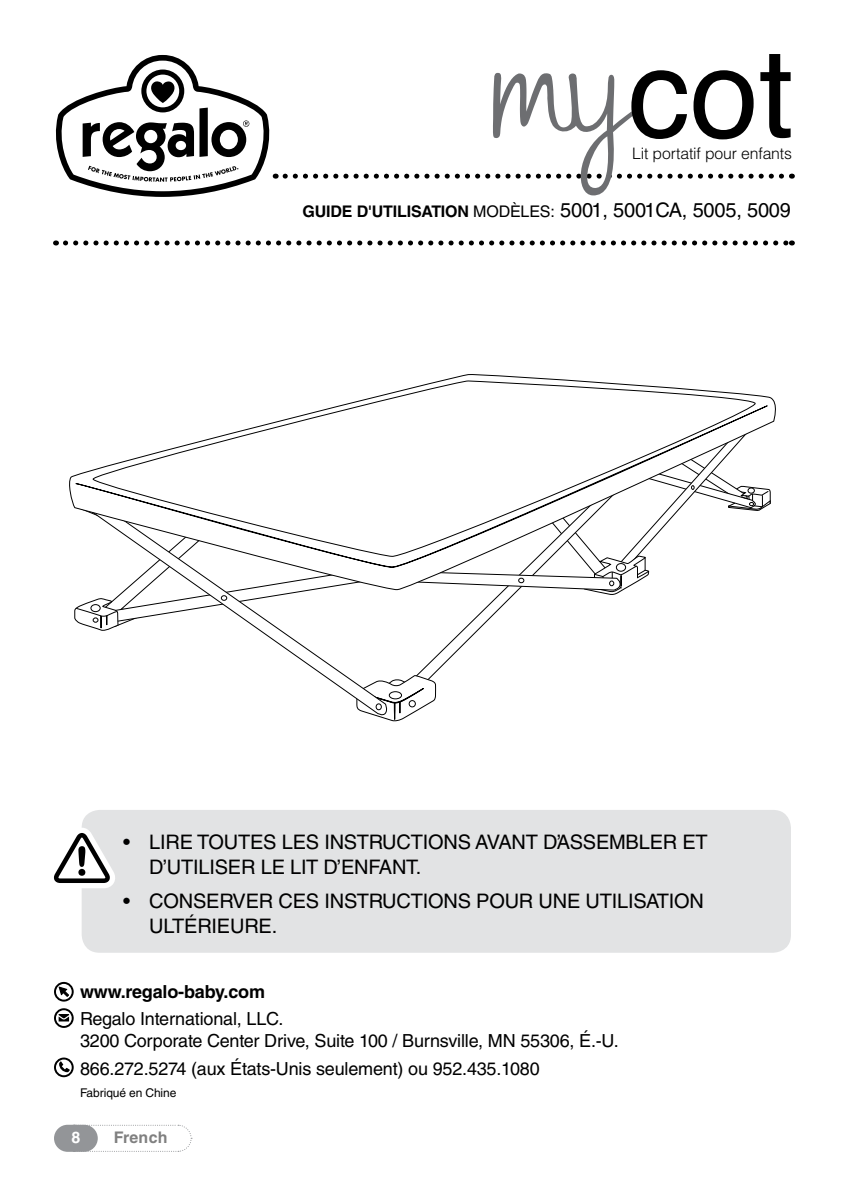
<style>
.page{position:relative;width:845px;height:1191px;background:#fff}
.page>*{position:absolute;margin:0;border:0;box-sizing:border-box;transform-origin:0 0}
.t1{font:20px/25px "Helvetica LT Std";letter-spacing:-.01em;color:#000}
.t2{font:18px/22px "Helvetica LT Std";letter-spacing:-.01em;color:#000}
.t3{font:700 18px "Helvetica LT Std";letter-spacing:-.01em;color:#000}
.t4{font:700 16px "Helvetica LT Std";letter-spacing:.01em;color:#808080}
.t5{font:700 16px "Helvetica LT Std";color:#fff}
.t6{font:300 15.8px "Helvetica LT Std";letter-spacing:-.01em;color:#000}
.t7{font:12px "Helvetica LT Std";letter-spacing:-.01em;color:#000}
.s1{font-weight:700;font-size:16px}
.s2{font-size:16px}
</style>
<div class="page">
<svg style="left:54px;top:1124px;width:138px;height:28px"></svg>
<svg style="left:65px;top:240px;width:727px;height:5px"></svg>
<svg style="left:55px;top:55px;width:221px;height:142px"></svg>
<svg style="left:54px;top:982px;width:20px;height:19px"></svg>
<svg style="left:54px;top:1057px;width:20px;height:20px"></svg>
<svg style="left:54px;top:1008px;width:20px;height:20px"></svg>
<svg style="left:285px;top:54px;width:507px;height:142px"></svg>
<div style="left:82px;top:810px;width:709px;height:142px;background:#e2e3e4;border-radius:18px"></div>
<svg style="left:54px;top:820px;width:61px;height:68px"></svg>
<svg style="left:283px;top:647px;width:73px;height:52px"></svg>
<svg style="left:356px;top:675px;width:80px;height:47px"></svg>
<div style="left:375px;top:703px;width:7px;height:7px;border:1px solid #000;border-radius:50%"></div>
<div style="left:389px;top:691px;width:12px;height:8px;background:#fff;border-radius:50%"></div>
<div style="left:389px;top:691px;width:13px;height:8px;border:1px solid #000;border-radius:50%"></div>
<div style="left:409px;top:700px;width:6px;height:7px;background:#fff;border-radius:50%"></div>
<div style="left:409px;top:700px;width:7px;height:7px;border:1px solid #000;border-radius:50%"></div>
<svg style="left:74px;top:591px;width:548px;height:56px"></svg>
<svg style="left:69px;top:374px;width:707px;height:217px"></svg>
<svg style="left:75px;top:406px;width:693px;height:162px"></svg>
<svg style="left:92px;top:379px;width:664px;height:179px"></svg>
<p class="t6" style="left:632px;top:143px;width:161px">Lit portatif pour enfants</p>
<p class="t1" style="left:303px;top:197px;width:490px"><span class="s1">GUIDE D'UTILISATION</span> <span class="s2">MODÈLES:</span> 5001, 5001CA, 5005, 5009</p>
<p class="t1" style="left:149px;top:829px;width:560px;text-indent:-26px">• LIRE TOUTES LES INSTRUCTIONS AVANT D’ASSEMBLER ET<br>D’UTILISER LE LIT D’ENFANT.</p>
<p class="t1" style="left:149px;top:888px;width:556px;text-indent:-26px">• CONSERVER CES INSTRUCTIONS POUR UNE UTILISATION<br>ULTÉRIEURE.</p>
<p class="t3" style="left:80px;top:980px;width:186px">www.regalo-baby.com</p>
<p class="t2" style="left:80px;top:1008px;width:540px">Regalo International, LLC.<br>3200 Corporate Center Drive, Suite 100 / Burnsville, MN 55306, É.-U.</p>
<p class="t2" style="left:80px;top:1057px;width:461px">866.272.5274 (aux États-Unis seulement) ou 952.435.1080</p>
<p class="t7" style="left:80px;top:1086px;width:98px">Fabriqué en Chine</p>
<p class="t5" style="left:72px;top:1128px;width:10px">8</p>
<p class="t4" style="left:114px;top:1128px;width:55px">French</p>
</div>
